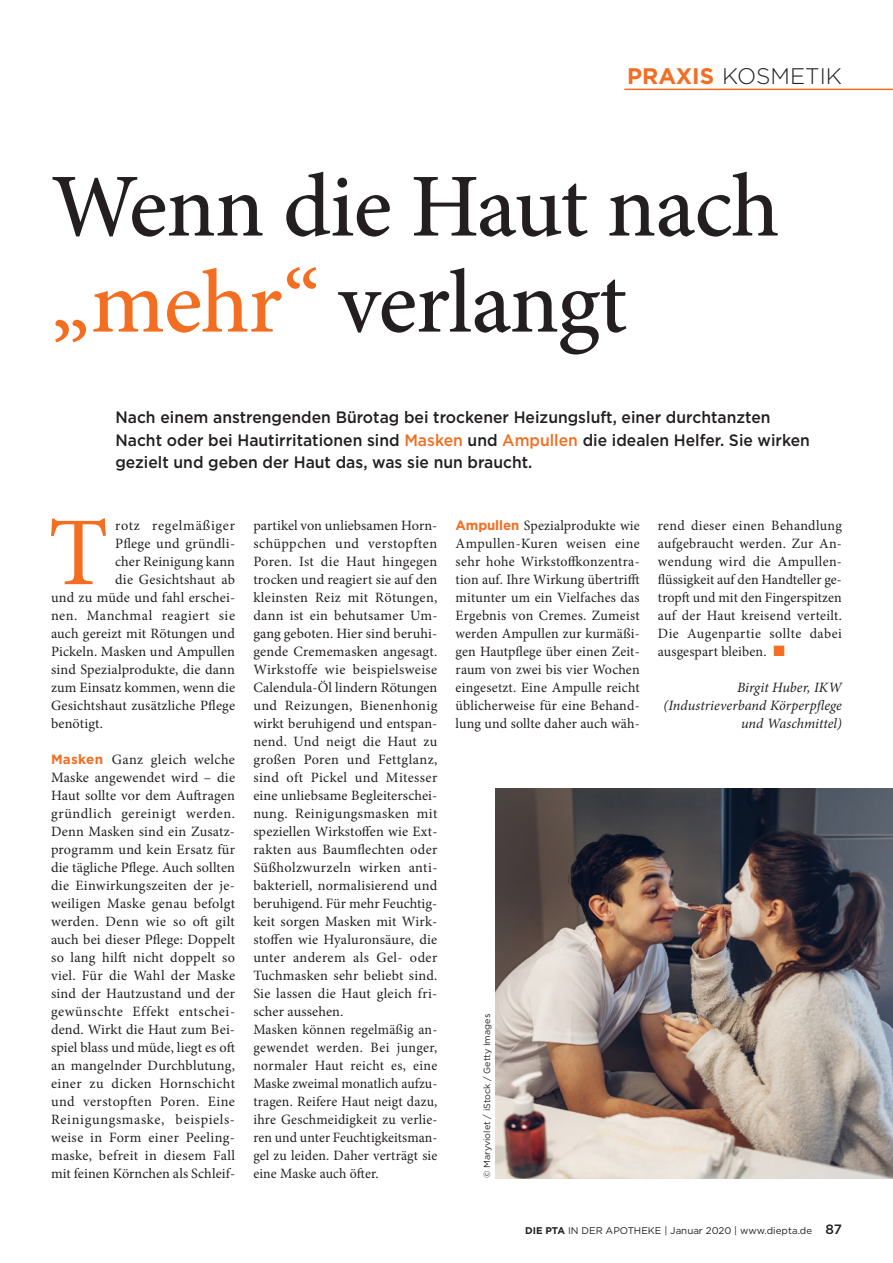
<style>
.page{position:relative;width:893px;height:1263px;background:#fff}
.page>*{position:absolute;margin:0;border:0;box-sizing:border-box;transform-origin:0 0}
.t1{font:97.35px "Minion Pro";color:#f36e21}
.t2{font:500 90px/96px "Minion Pro";letter-spacing:-.015em;color:#231f20}
.t3{font:300 22.5px "Gotham";color:#231f20}
.t4{font:500 16.5px/22.5px "Gotham";color:#231f20;scale:.95 1}
.t5{font:14.25px/18px "Minion Pro";letter-spacing:.015em;color:#231f20;text-align:justify}
.t6{font:italic 14.25px/18px "Minion Pro";letter-spacing:.005em;color:#231f20;text-align:right}
.t7{font:14.25px "Minion Pro";letter-spacing:.04em;color:#231f20}
.t8{font:14.25px "Minion Pro";letter-spacing:.05em;color:#231f20}
.t9{font:9.75px "Gotham";color:#231f20}
.t10{font:9px "Gotham";color:#231f20}
.s1{font-weight:700;color:#f36e21}
.s2{color:#f36e21}
.s3{font-family:"Gotham";font-weight:700;font-size:13.5px;color:#f36e21}
.s4{font-weight:700}
.s5{font-weight:500;font-size:13.5px}
</style>
<div class="page">
<img style="left:495px;top:789px;width:398px;height:389px">
<hr style="left:624px;top:89px;width:269px;height:1px;background:#f36e21">
<h3 class="t3" style="left:627px;top:62px;width:216px"><span class="s1">PRAXIS</span> KOSMETIK</h3>
<h2 class="t2" style="left:51px;top:159px;width:730px">Wenn die Haut nach <span class="s2">„mehr“</span> verlangt</h2>
<p class="t4" style="left:115px;top:406px;width:733px">Nach einem anstrengenden Bürotag bei trockener Heizungsluft, einer durchtanzten<br>Nacht oder bei Hautirritationen sind <span class="s2">Masken</span> und <span class="s2">Ampullen</span> die idealen Helfer. Sie wirken gezielt und geben der Haut das, was sie nun braucht.</p>
<h1 class="t1" style="left:48px;top:488px;width:62px">T</h1>
<p class="t8" style="left:115px;top:516px;width:121px">rotz regelmäßiger</p>
<p class="t5" style="left:115px;top:535px;width:121px">Pflege und gründli-</p>
<p class="t5" style="left:115px;top:553px;width:121px">cher Reinigung kann</p>
<p class="t5" style="left:115px;top:571px;width:121px">die Gesichtshaut ab</p>
<p class="t5" style="left:51px;top:589px;width:186px">und zu müde und fahl erschei-</p>
<p class="t7" style="left:51px;top:606px;width:186px">nen. Manchmal reagiert sie</p>
<p class="t5" style="left:51px;top:625px;width:185px">auch gereizt mit Rötungen und</p>
<p class="t5" style="left:51px;top:643px;width:186px">Pickeln. Masken und Ampullen</p>
<p class="t5" style="left:51px;top:661px;width:185px">sind Spezialprodukte, die dann</p>
<p class="t5" style="left:51px;top:679px;width:186px">zum Einsatz kommen, wenn die</p>
<p class="t5" style="left:51px;top:697px;width:186px">Gesichtshaut zusätzliche Pflege</p>
<p class="t5" style="left:51px;top:715px;width:53px">benötigt.</p>
<p class="t5" style="left:51px;top:751px;width:186px"><span class="s3">Masken</span> Ganz gleich welche Maske angewendet wird – die Haut sollte vor dem Auftragen gründlich gereinigt werden.<br>Denn Masken sind ein Zusatz&shy;programm und kein Ersatz für die tägliche Pflege. Auch sollten die Einwirkungszeiten der je&shy;weiligen Maske genau befolgt werden. Denn wie so oft gilt auch bei dieser Pflege: Doppelt so lang hilft nicht doppelt so viel. Für die Wahl der Maske sind der Hautzustand und der gewünschte Effekt entschei&shy;dend. Wirkt die Haut zum Bei&shy;spiel blass und müde, liegt es oft an mangelnder Durchblutung, einer zu dicken Hornschicht und verstopften Poren. Eine Reinigungsmaske, beispiels&shy;weise in Form einer Peeling&shy;maske, befreit in diesem Fall mit feinen Körnchen als Schleif-</p>
<p class="t5" style="left:253px;top:517px;width:186px;text-align:left">partikel von unliebsamen Horn&shy;schüppchen und verstopften<br>Poren. Ist die Haut hingegen trocken und reagiert sie auf den kleinsten Reiz mit Rötungen, dann ist ein behutsamer Um&shy;gang geboten. Hier sind beruhi&shy;gende Crememasken angesagt.<br>Wirkstoffe wie beispielsweise<br>Calendula-Öl lindern Rötungen und Reizungen, Bienenhonig wirkt beruhigend und entspan&shy;nend. Und neigt die Haut zu großen Poren und Fettglanz, sind oft Pickel und Mitesser eine unliebsame Begleiterschei&shy;nung. Reinigungsmasken mit speziellen Wirkstoffen wie Ext&shy;rakten aus Baumflechten oder<br>Süßholzwurzeln wirken anti&shy;bakteriell, normalisierend und beruhigend. Für mehr Feuchtig&shy;keit sorgen Masken mit Wirk&shy;stoffen wie Hyaluronsäure, die unter anderem als Gel- oder<br>Tuchmasken sehr beliebt sind.<br>Sie lassen die Haut gleich fri&shy;scher aussehen.<br>Masken können regelmäßig an&shy;gewendet werden. Bei junger, normaler Haut reicht es, eine<br>Maske zweimal monatlich aufzu&shy;tragen. Reifere Haut neigt dazu, ihre Geschmeidigkeit zu verlie&shy;ren und unter Feuchtigkeitsman&shy;gel zu leiden. Daher verträgt sie eine Maske auch öfter.</p>
<p class="t5" style="left:456px;top:517px;width:186px"><span class="s3">Ampullen</span> Spezialprodukte wie Ampullen-Kuren weisen eine sehr hohe Wirkstoffkonzentra&shy;tion auf. Ihre Wirkung übertrifft mitunter um ein Vielfaches das Ergebnis von Cremes. Zumeist werden Ampullen zur kurmäßi&shy;gen Hautpflege über einen Zeit&shy;raum von zwei bis vier Wochen eingesetzt. Eine Ampulle reicht üblicherweise für eine Behand&shy;lung und sollte daher auch wäh-</p>
<p class="t5" style="left:658px;top:517px;width:186px">rend dieser einen Behandlung aufgebraucht werden. Zur An&shy;wendung wird die Ampullen&shy;flüssigkeit auf den Handteller ge&shy;tropft und mit den Fingerspitzen auf der Haut kreisend verteilt.<br>Die Augenpartie sollte dabei ausgespart bleiben. <span class="s2">■</span></p>
<p class="t6" style="left:664px;top:679px;width:180px">Birgit Huber, IKW (Industrieverband Körperpflege und Waschmittel)</p>
<p class="t10" style="left:481px;top:1178px;width:166px;rotate:-90deg">© Maryviolet / iStock / Getty Images</p>
<p class="t9" style="left:525px;top:1224px;width:318px"><span class="s4">DIE PTA</span> IN DER APOTHEKE | Januar 2020 | www.diepta.de <span class="s5">87</span></p>
</div>
